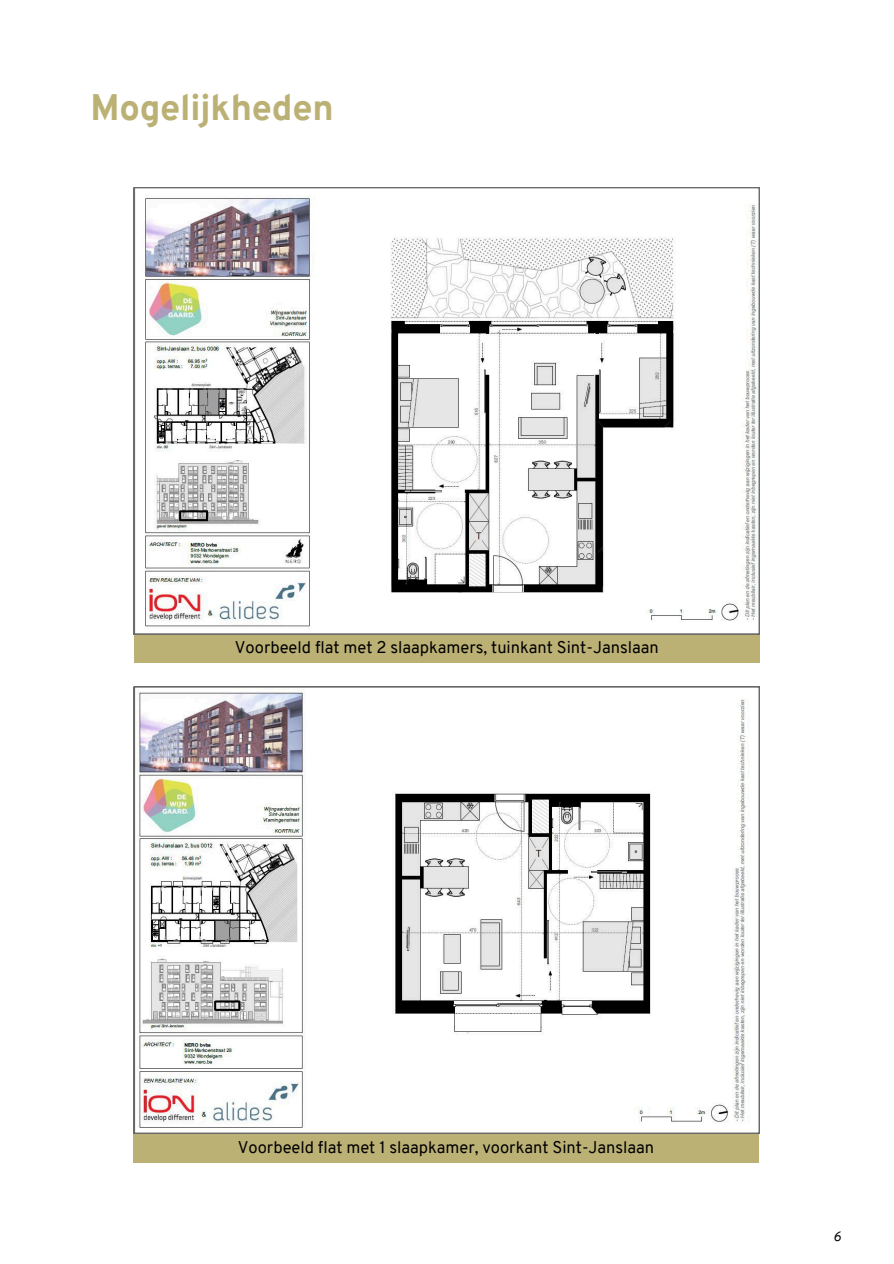
<style>
.page{position:relative;width:894px;height:1264px;background:#fff}
.page>*{position:absolute;margin:0;border:0;box-sizing:border-box;transform-origin:0 0}
.t1{font:800 36px "Overpass";letter-spacing:-.005em;color:#bcb175}
.t2{font:16.5px "Overpass";color:#000}
.t3{font:italic 13.5px "Overpass";color:#000}
</style>
<div class="page">
<div style="left:134px;top:631px;width:625px;height:32px;background:#bcb175"></div>
<svg style="left:134px;top:187px;width:625px;height:447px"></svg>
<div style="left:133px;top:1134px;width:625px;height:28px;background:#bcb175"></div>
<svg style="left:134px;top:686px;width:625px;height:447px"></svg>
<h1 class="t1" style="left:90px;top:93px;width:245px">Mogelijkheden</h1>
<p class="t2" style="left:235px;top:641px;width:425px">Voorbeeld flat met 2 slaapkamers, tuinkant Sint-Janslaan</p>
<p class="t2" style="left:238px;top:1140px;width:418px">Voorbeeld flat met 1 slaapkamer, voorkant Sint-Janslaan</p>
<p class="t3" style="left:833px;top:1230px;width:9px">6</p>
</div>
